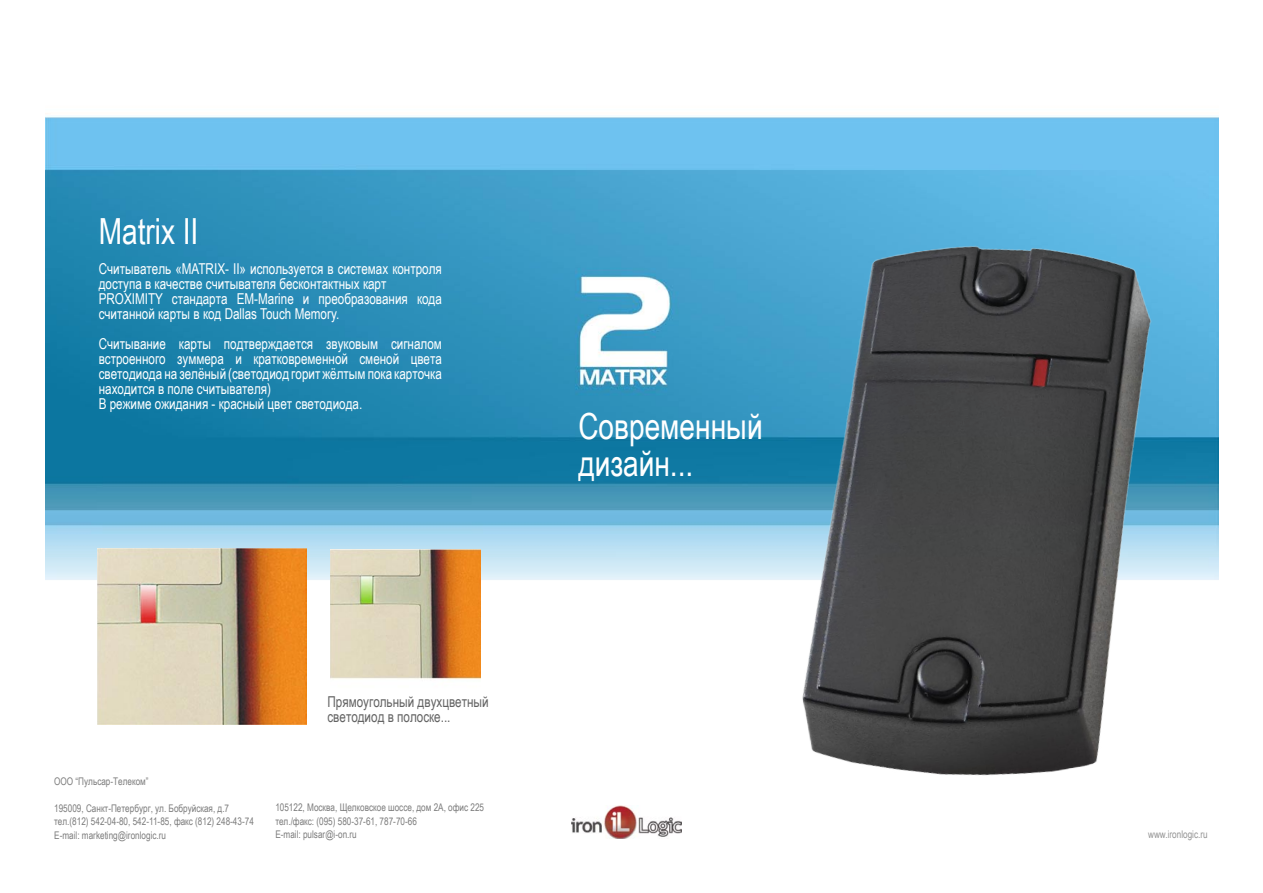
<style>
.page{position:relative;width:1263px;height:893px;background:#fff}
.page>*{position:absolute;margin:0;border:0;box-sizing:border-box;transform-origin:0 0}
.t1{font:36px "Arial Narrow";color:#fff;scale:.95 1}
.t2{font:15px/15px "Arial Narrow";color:#fff;scale:.95 1}
.t3{font:15px "Arial Narrow";color:#636363;scale:.95 1}
.t4{font:10.5px "Arial Narrow";color:#7c7c7c;scale:.95 1}
.t5{font:10.5px "Arial Narrow";color:#939393;scale:.95 1}
</style>
<div class="page">
<img style="left:571px;top:805px;width:111px;height:34px">
<img style="left:45px;top:116px;width:1173px;height:475px">
<img style="left:734px;top:201px;width:457px;height:575px">
<img style="left:97px;top:549px;width:210px;height:175px">
<img style="left:331px;top:550px;width:149px;height:130px">
<p class="t1" style="left:99px;top:205px;width:106px">Matrix II</p>
<p class="t2" style="left:99px;top:261px;width:363px">Считыватель «MATRIX- II» используется в системах контроля доступа в качестве считывателя бесконтактных карт</p>
<p class="t2" style="left:99px;top:291px;width:363px">PROXIMITY стандарта EM-Marine и преобразования кода считанной карты в код Dallas Touch Memory.</p>
<p class="t2" style="left:99px;top:336px;width:363px;text-align:justify">Считывание карты подтверждается звуковым сигналом встроенного зуммера и кратковременной сменой цвета светодиода на зелёный (светодиод горит жёлтым пока карточка находится в поле считывателя)</p>
<p class="t2" style="left:99px;top:396px;width:279px">В режиме ожидания - красный цвет светодиода.</p>
<p class="t3" style="left:327px;top:691px;width:171px">Прямоугольный двухцветный</p>
<p class="t3" style="left:327px;top:706px;width:131px">светодиод в полоске...</p>
<p class="t1" style="left:578px;top:400px;width:195px">Современный</p>
<p class="t1" style="left:578px;top:437px;width:122px">дизайн...</p>
<p class="t4" style="left:54px;top:773px;width:101px">ООО “Пульсар-Телеком”</p>
<p class="t4" style="left:54px;top:800px;width:186px">195009, Санкт-Петербург, ул. Бобруйская, д.7</p>
<p class="t4" style="left:54px;top:814px;width:212px">тел.(812) 542-04-80, 542-11-85, факс (812) 248-43-74</p>
<p class="t4" style="left:54px;top:827px;width:119px">E-mail: marketing@ironlogic.ru</p>
<p class="t4" style="left:275px;top:800px;width:221px">105122, Москва, Щелковское шоссе, дом 2А, офис 225</p>
<p class="t4" style="left:275px;top:813px;width:151px">тел./факс: (095) 580-37-61, 787-70-66</p>
<p class="t4" style="left:275px;top:827px;width:87px">E-mail: pulsar@i-on.ru</p>
<p class="t5" style="left:1148px;top:826px;width:64px">www.ironlogic.ru</p>
</div>
